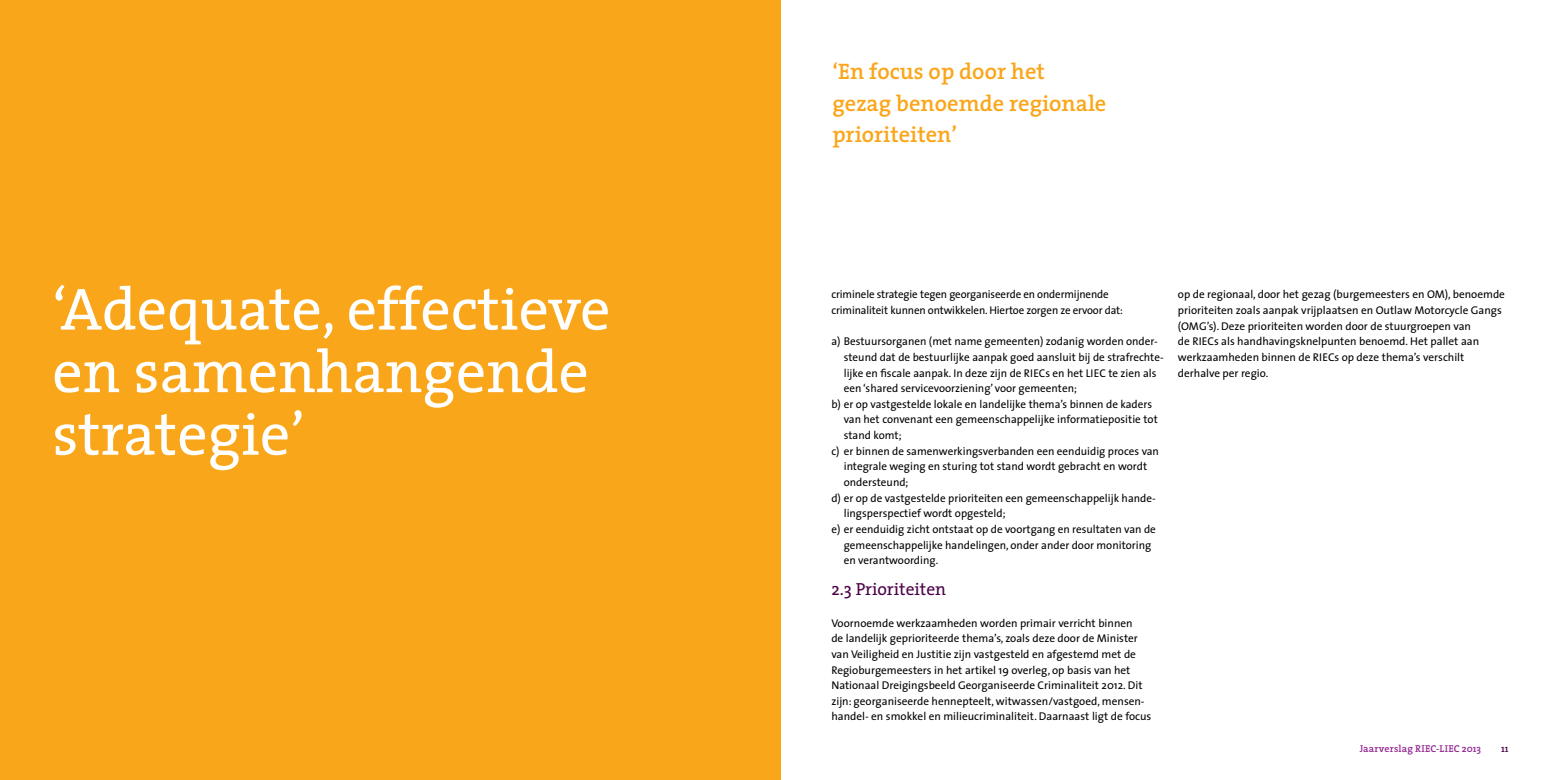
<style>
.page{position:relative;width:1560px;height:780px;background:#fff}
.page>*{position:absolute;margin:0;border:0;box-sizing:border-box;transform-origin:0 0}
.t1{font:60px/62.5px "The Serif";color:#fff}
.t2{font:600 22.5px/31.2px "The Serif";color:#faa61a}
.t3{font:17.5px "The Serif";color:#4b0049}
.t4{font:11.25px/15.6px "The Sans";color:#000}
.t5{font:600 10px "The Serif";letter-spacing:.01em;color:#92278f}
.t6{font:600 10px "The Serif";color:#4b0049}
</style>
<div class="page">
<div style="left:0;top:0;width:780px;height:780px;background:#faa61a"></div>
<h1 class="t1" style="left:52px;top:276px;width:559px">‘Adequate, effectieve en samenhangende strategie’</h1>
<h2 class="t2" style="left:832px;top:56px;width:275px">‘En focus op door het gezag benoemde regionale prioriteiten’</h2>
<p class="t4" style="left:831px;top:286px;width:293px">criminele strategie tegen georganiseerde en ondermijnende criminaliteit kunnen ontwikkelen. Hiertoe zorgen ze ervoor dat:</p>
<p class="t4" style="left:831px;top:333px;width:328px">a) Bestuursorganen (met name gemeenten) zodanig worden onder-</p>
<p class="t4" style="left:843px;top:349px;width:321px">steund dat de bestuurlijke aanpak goed aansluit bij de strafrechte-</p>
<p class="t4" style="left:843px;top:364px;width:314px">lijke en fiscale aanpak. In deze zijn de RIECs en het LIEC te zien als</p>
<p class="t4" style="left:843px;top:380px;width:235px">een ‘shared servicevoorziening’ voor gemeenten;</p>
<p class="t4" style="left:831px;top:396px;width:322px">b) er op vastgestelde lokale en landelijke thema’s binnen de kaders</p>
<p class="t4" style="left:843px;top:411px;width:315px">van het convenant een gemeenschappelijke informatiepositie tot</p>
<p class="t4" style="left:843px;top:427px;width:59px">stand komt;</p>
<p class="t4" style="left:831px;top:442px;width:329px">c) er binnen de samenwerkingsverbanden een eenduidig proces van</p>
<p class="t4" style="left:843px;top:458px;width:305px">integrale weging en sturing tot stand wordt gebracht en wordt</p>
<p class="t4" style="left:843px;top:474px;width:66px">ondersteund;</p>
<p class="t4" style="left:831px;top:489px;width:326px">d) er op de vastgestelde prioriteiten een gemeenschappelijk hande-</p>
<p class="t4" style="left:843px;top:505px;width:163px">lingsperspectief wordt opgesteld;</p>
<p class="t4" style="left:831px;top:521px;width:326px">e) er eenduidig zicht ontstaat op de voortgang en resultaten van de</p>
<p class="t4" style="left:843px;top:536px;width:309px">gemeenschappelijke handelingen, onder ander door monitoring</p>
<p class="t4" style="left:843px;top:552px;width:96px">en verantwoording.</p>
<h3 class="t3" style="left:831px;top:575px;width:116px">2.3 Prioriteiten</h3>
<p class="t4" style="left:831px;top:614px;width:321px">Voornoemde werkzaamheden worden primair verricht binnen<br>de landelijk geprioriteerde thema’s, zoals deze door de Minister van Veiligheid en Justitie zijn vastgesteld en afgestemd met de Regioburgemeesters in het artikel 19 overleg, op basis van het Nationaal Dreigingsbeeld Georganiseerde Criminaliteit 2012. Dit zijn: georganiseerde hennepteelt, witwassen/vastgoed, mensen&shy;handel- en smokkel en milieucriminaliteit. Daarnaast ligt de focus</p>
<p class="t4" style="left:1177px;top:286px;width:328px">op de regionaal, door het gezag (burgemeesters en OM), benoemde prioriteiten zoals aanpak vrijplaatsen en Outlaw Motorcycle Gangs (OMG’s). Deze prioriteiten worden door de stuurgroepen van<br>de RIECs als handhavingsknelpunten benoemd. Het pallet aan werkzaamheden binnen de RIECs op deze thema’s verschilt derhalve per regio.</p>
<p class="t5" style="left:1359px;top:740px;width:123px">Jaarverslag RIEC-LIEC 2013</p>
<p class="t6" style="left:1500px;top:740px;width:9px">11</p>
</div>
